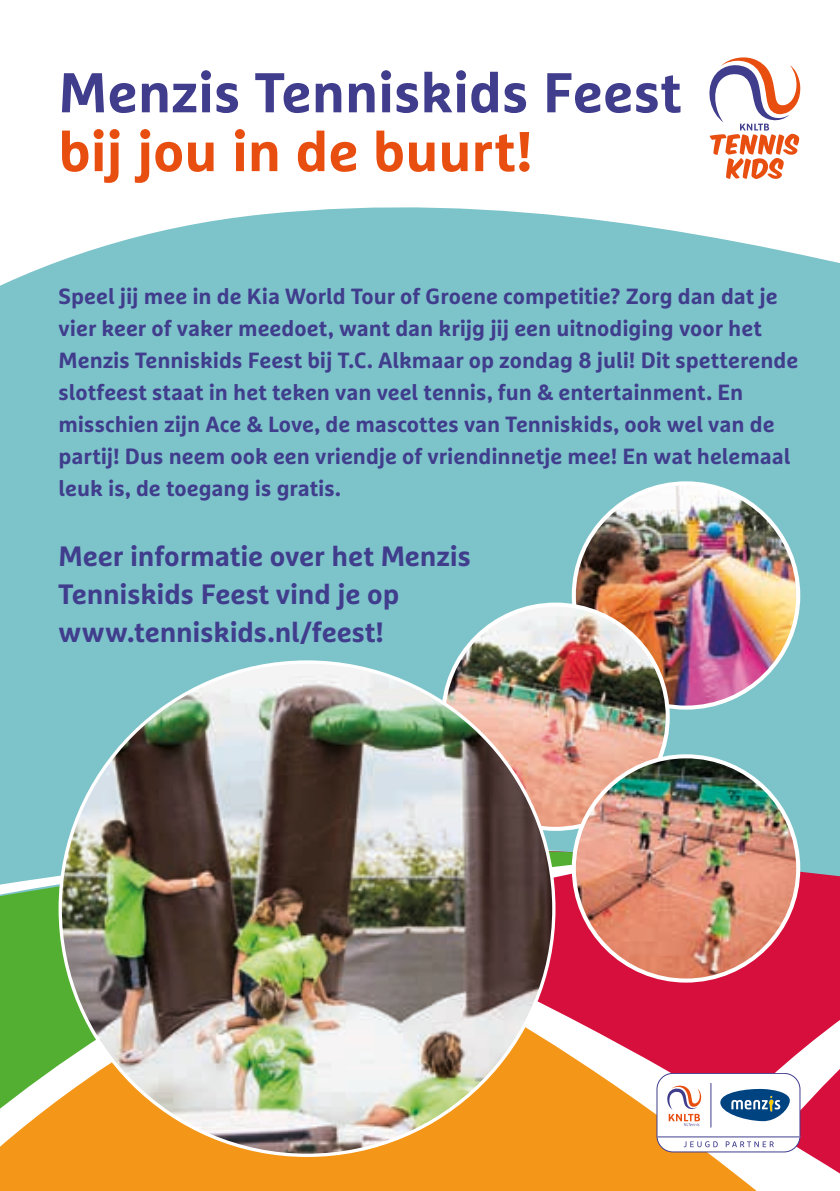
<style>
.page{position:relative;width:840px;height:1191px;background:#fff}
.page>*{position:absolute;margin:0;border:0;box-sizing:border-box;transform-origin:0 0}
.t1{font:700 56px "Marselis OT";color:#403d8d}
.t2{font:700 56px "Marselis OT";letter-spacing:-.005em;color:#e84e0f}
.t3{font:700 28px/38px "Marselis OT";letter-spacing:-.005em;color:#403d8d}
.t4{font:700 22px/32px "Marselis OT";color:#403d8d}
</style>
<div class="page">
<div style="left:0;top:118px;width:839px;height:1073px;background:#7dc4ca"></div>
<svg style="left:0;top:860px;width:585px;height:331px;fill:#f49618"></svg>
<svg style="left:323px;top:919px;width:342px;height:272px;fill:#f49618"></svg>
<svg style="left:0;top:84px;width:839px;height:202px;fill:#fff"></svg>
<img style="left:573px;top:483px;width:224px;height:224px;border-radius:112px">
<img style="left:443px;top:604px;width:224px;height:225px;border-radius:112px">
<img style="left:60px;top:662px;width:493px;height:493px;border-radius:247px">
<svg style="left:704px;top:57px;width:96px;height:122px"></svg>
<img style="left:573px;top:756px;width:224px;height:224px;border-radius:112px">
<svg style="left:656px;top:1073px;width:143px;height:79px"></svg>
<svg style="left:665px;top:905px;width:174px;height:286px"></svg>
<hr style="left:710px;top:1083px;width:1px;height:44px;background:#403d8d">
<hr style="left:656px;top:1136px;width:143px;height:1px;background:#403d8d">
<h1 class="t1" style="left:59px;top:58px;width:624px">Menzis Tenniskids Feest</h1>
<h1 class="t2" style="left:59px;top:116px;width:475px">bij jou in de buurt!</h1>
<p class="t4" style="left:59px;top:280px;width:740px">Speel jij mee in de Kia World Tour of Groene competitie? Zorg dan dat je vier keer of vaker meedoet, want dan krijg jij een uitnodiging voor het Menzis Tenniskids Feest bij T.C. Alkmaar op zondag 8 juli! Dit spetterende slotfeest staat in het teken van veel tennis, fun &amp; entertainment. En misschien zijn Ace &amp; Love, de mascottes van Tenniskids, ook wel van de partij! Dus neem ook een vriendje of vriendinnetje mee! En wat helemaal leuk is, de toegang is gratis.</p>
<p class="t3" style="left:59px;top:536px;width:413px">Meer informatie over het Menzis<br>Tenniskids Feest vind je op www.tenniskids.nl/feest!</p>
</div>
